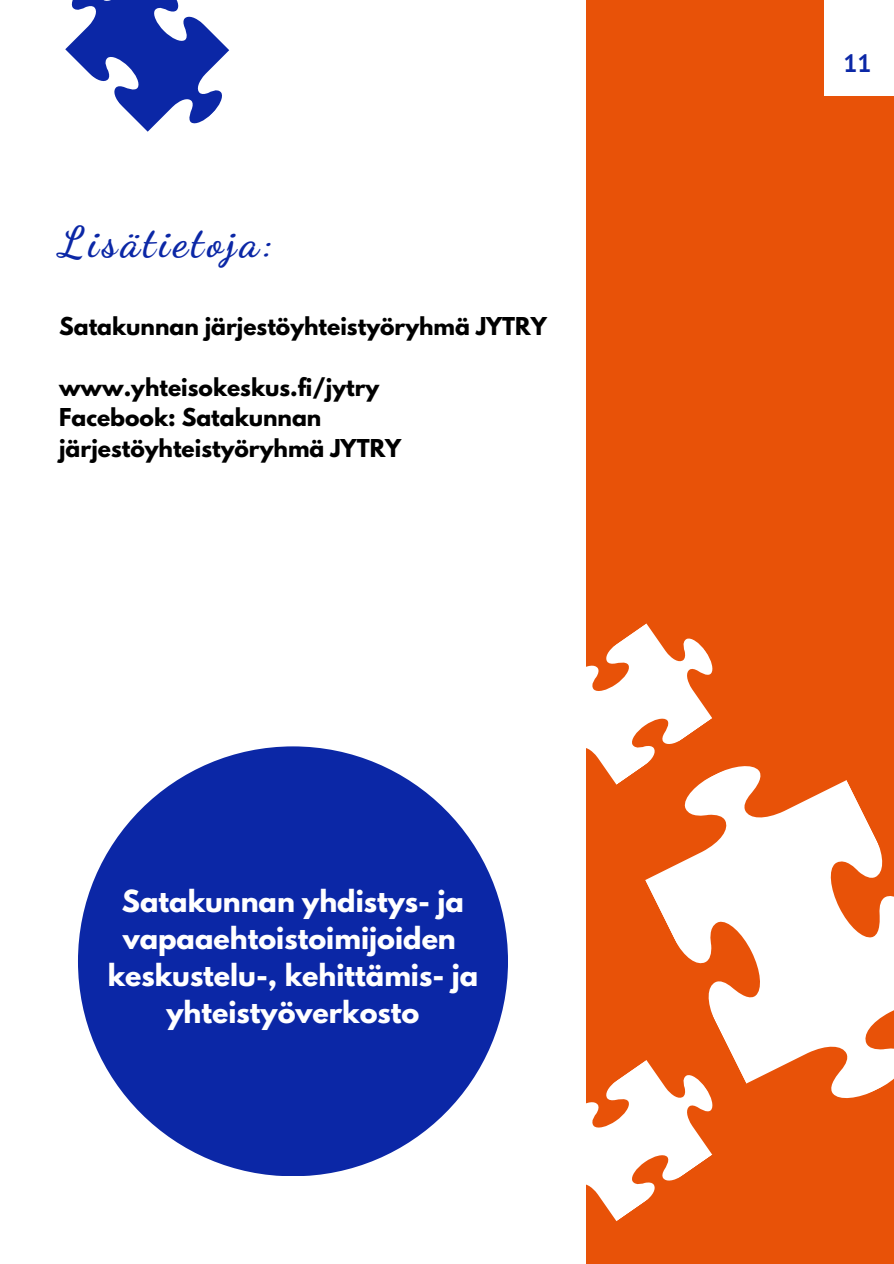
<style>
.page{position:relative;width:894px;height:1264px;background:#fff}
.page>*{position:absolute;margin:0;border:0;box-sizing:border-box;transform-origin:0 0}
.t1{font:700 42px "Dancing Script";letter-spacing:.09em;color:#0b27a6}
.t2{font:700 27px/37.2px "League Spartan";color:#fff;text-align:center}
.t3{font:700 24.75px "PT Sans";color:#0b27a6}
.t4{font:700 21.75px/30.3px "League Spartan";color:#000}
</style>
<div class="page">
<div style="left:0;top:0;width:893px;height:1263px;background:#e85208"></div>
<div style="left:0;top:0;width:585px;height:1263px;background:#fff"></div>
<div style="left:824px;top:0;width:69px;height:96px;background:#fff"></div>
<div style="left:78px;top:746px;width:430px;height:430px;background:#0b27a6;border-radius:50%"></div>
<svg style="left:65px;top:0;width:165px;height:132px"></svg>
<svg style="left:645px;top:766px;width:248px;height:333px;fill:#fff"></svg>
<svg style="left:585px;top:604px;width:154px;height:199px"></svg>
<svg style="left:585px;top:1041px;width:154px;height:198px"></svg>
<p class="t1" style="left:59px;top:218px;width:215px">Lisätietoja:</p>
<p class="t4" style="left:59px;top:314px;width:489px">Satakunnan järjestöyhteistyöryhmä JYTRY</p>
<h1 class="t4" style="left:59px;top:375px;width:322px">www.yhteisokeskus.fi/jytry</h1>
<p class="t4" style="left:59px;top:405px;width:343px">Facebook: Satakunnan järjestöyhteistyöryhmä JYTRY</p>
<p class="t2" style="left:108px;top:885px;width:372px">Satakunnan yhdistys- ja vapaaehtoistoimijoiden keskustelu-, kehittämis- ja yhteistyöverkosto</p>
<p class="t3" style="left:843px;top:47px;width:30px">11</p>
</div>
